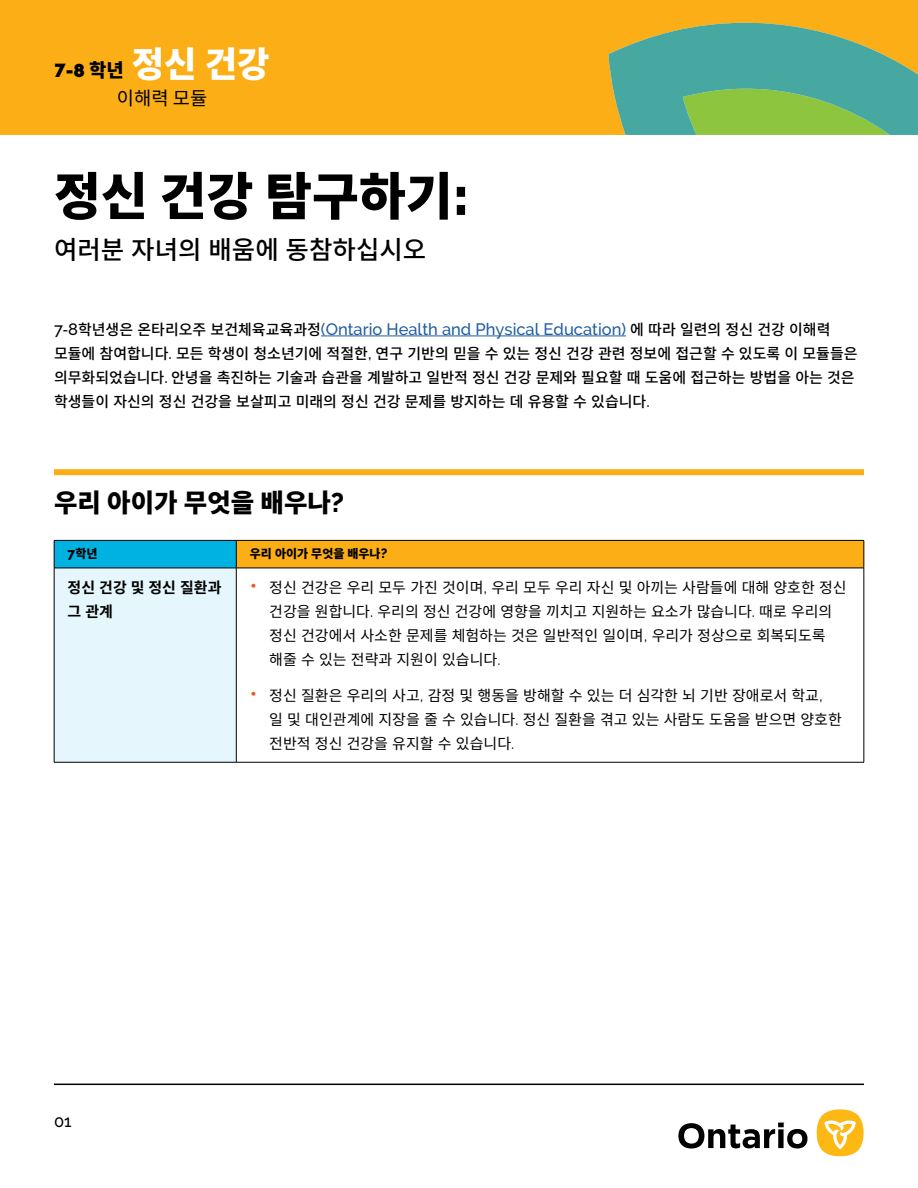
<style>
.page{position:relative;width:918px;height:1188px;background:#fff}
.page>*{position:absolute;margin:0;border:0;box-sizing:border-box;transform-origin:0 0}
.t1{font:900 51px "Noto Sans KR";color:#000}
.t2{font:900 35.25px "Noto Sans KR";color:#fff}
.t3{font:500 25.5px "Noto Sans KR";color:#000}
.t4{font:900 25.5px "Noto Sans KR";color:#000}
.t5{font:18.75px "Noto Sans KR";color:#000}
.t6{font:500 16.5px "Raleway";color:#205d9e}
.t7{font:500 16.5px "Raleway";color:#000}
.t8{font:15px/24px "Noto Sans KR";color:#000}
.t9{font:500 15px/24px "Noto Sans KR";color:#000}
.t10{font:700 15px/24px "Noto Sans KR";color:#000}
.t11{font:900 12px "Noto Sans KR";color:#000}
.s1{font-family:"Raleway";font-size:18.75px;color:#000}
.s2{font-size:18.75px;color:#000}
.s3{font-family:"Raleway";font-size:54px}
.s4{color:#000}
.s5{font-family:"Noto Sans KR";font-size:15px;color:#000}
.s6{font-family:"Raleway";font-size:16.5px}
.s7{font-family:"Raleway";font-weight:800;font-size:27px}
.s8{font-family:"Raleway";font-weight:800;font-size:13.5px}
.s9{font-family:"Raleway";font-weight:500;font-size:21px;color:#f05a21}
</style>
<div class="page">
<div style="left:0;top:0;width:918px;height:135px;background:#fcae16"></div>
<svg style="left:608px;top:23px;width:310px;height:112px;background:#6eae7a"></svg>
<hr style="left:54px;top:1084px;width:810px;height:1px;background:#000">
<hr style="left:321px;top:336px;width:305px;height:1px;background:#205d9e">
<div style="left:54px;top:469px;width:810px;height:6px;background:#fcae16"></div>
<div style="left:54px;top:540px;width:182px;height:28px;background:#00b2e2"></div>
<div style="left:236px;top:540px;width:628px;height:28px;background:#fcae16"></div>
<div style="left:54px;top:568px;width:182px;height:194px;background:#e5f7fc"></div>
<hr style="left:54px;top:540px;width:182px;height:1px;background:#000">
<svg style="left:54px;top:541px;width:1px;height:27px"></svg>
<hr style="left:236px;top:540px;width:628px;height:1px;background:#000">
<svg style="left:236px;top:541px;width:1px;height:27px"></svg>
<svg style="left:864px;top:541px;width:1px;height:27px"></svg>
<hr style="left:54px;top:568px;width:182px;height:1px;background:#000">
<hr style="left:54px;top:568px;width:1px;height:194px;background:#000">
<hr style="left:236px;top:568px;width:628px;height:1px;background:#000">
<hr style="left:236px;top:568px;width:1px;height:194px;background:#000">
<hr style="left:864px;top:568px;width:1px;height:194px;background:#000">
<hr style="left:54px;top:762px;width:182px;height:1px;background:#000">
<hr style="left:236px;top:762px;width:628px;height:1px;background:#000">
<svg style="left:817px;top:1109px;width:47px;height:47px"></svg>
<svg style="left:678px;top:1123px;width:129px;height:26px"></svg>
<p class="t2" style="left:55px;top:44px;width:216px"><span class="s1">7-8</span> <span class="s2">학년</span> 정신 건강</p>
<p class="t5" style="left:117px;top:88px;width:92px">이해력 모듈</p>
<h1 class="t1" style="left:54px;top:167px;width:417px">정신 건강 탐구하기<span class="s3">:</span></h1>
<p class="t3" style="left:54px;top:236px;width:374px">여러분 자녀의 배움에 동참하십시오</p>
<p class="t6" style="left:54px;top:319px;width:778px"><span class="s4">7</span><span class="s5">-</span><span class="s4">8</span><span class="s5">학년생은 온타리오주 보건체육교육과정</span>(Ontario Health and Physical Education) <span class="s5">에 따라 일련의 정신 건강 이해력</span></p>
<p class="t9" style="left:54px;top:342px;width:805px">모듈에 참여합니다<span class="s6">.</span> 모든 학생이 청소년기에 적절한<span class="s6">,</span> 연구 기반의 믿을 수 있는 정신 건강 관련 정보에 접근할 수 있도록 이 모듈들은 의무화되었습니다<span class="s6">.</span> 안녕을 촉진하는 기술과 습관을 계발하고 일반적 정신 건강 문제와 필요할 때 도움에 접근하는 방법을 아는 것은 학생들이 자신의 정신 건강을 보살피고 미래의 정신 건강 문제를 방지하는 데 유용할 수 있습니다<span class="s6">.</span></p>
<h2 class="t4" style="left:54px;top:489px;width:292px">우리 아이가 무엇을 배우나<span class="s7">?</span></h2>
<p class="t11" style="left:68px;top:547px;width:31px"><span class="s8">7</span>학년</p>
<p class="t11" style="left:250px;top:547px;width:139px">우리 아이가 무엇을 배우나<span class="s8">?</span></p>
<p class="t10" style="left:68px;top:576px;width:155px">정신 건강 및 정신 질환과 그 관계</p>
<p class="t8" style="left:269px;top:576px;width:579px;text-indent:-19px"><span class="s9">•</span> 정신 건강은 우리 모두 가진 것이며<span class="s6">,</span> 우리 모두 우리 자신 및 아끼는 사람들에 대해 양호한 정신 건강을 원합니다<span class="s6">.</span> 우리의 정신 건강에 영향을 끼치고 지원하는 요소가 많습니다<span class="s6">.</span> 때로 우리의 정신 건강에서 사소한 문제를 체험하는 것은 일반적인 일이며<span class="s6">,</span> 우리가 정상으로 회복되도록 해줄 수 있는 전략과 지원이 있습니다<span class="s6">.</span></p>
<p class="t8" style="left:269px;top:684px;width:574px;text-indent:-19px"><span class="s9">•</span> 정신 질환은 우리의 사고<span class="s6">,</span> 감정 및 행동을 방해할 수 있는 더 심각한 뇌 기반 장애로서 학교<span class="s6">,<br></span>일 및 대인관계에 지장을 줄 수 있습니다<span class="s6">.</span> 정신 질환을 겪고 있는 사람도 도움을 받으면 양호한 전반적 정신 건강을 유지할 수 있습니다<span class="s6">.</span></p>
<p class="t7" style="left:54px;top:1112px;width:19px">01</p>
</div>
